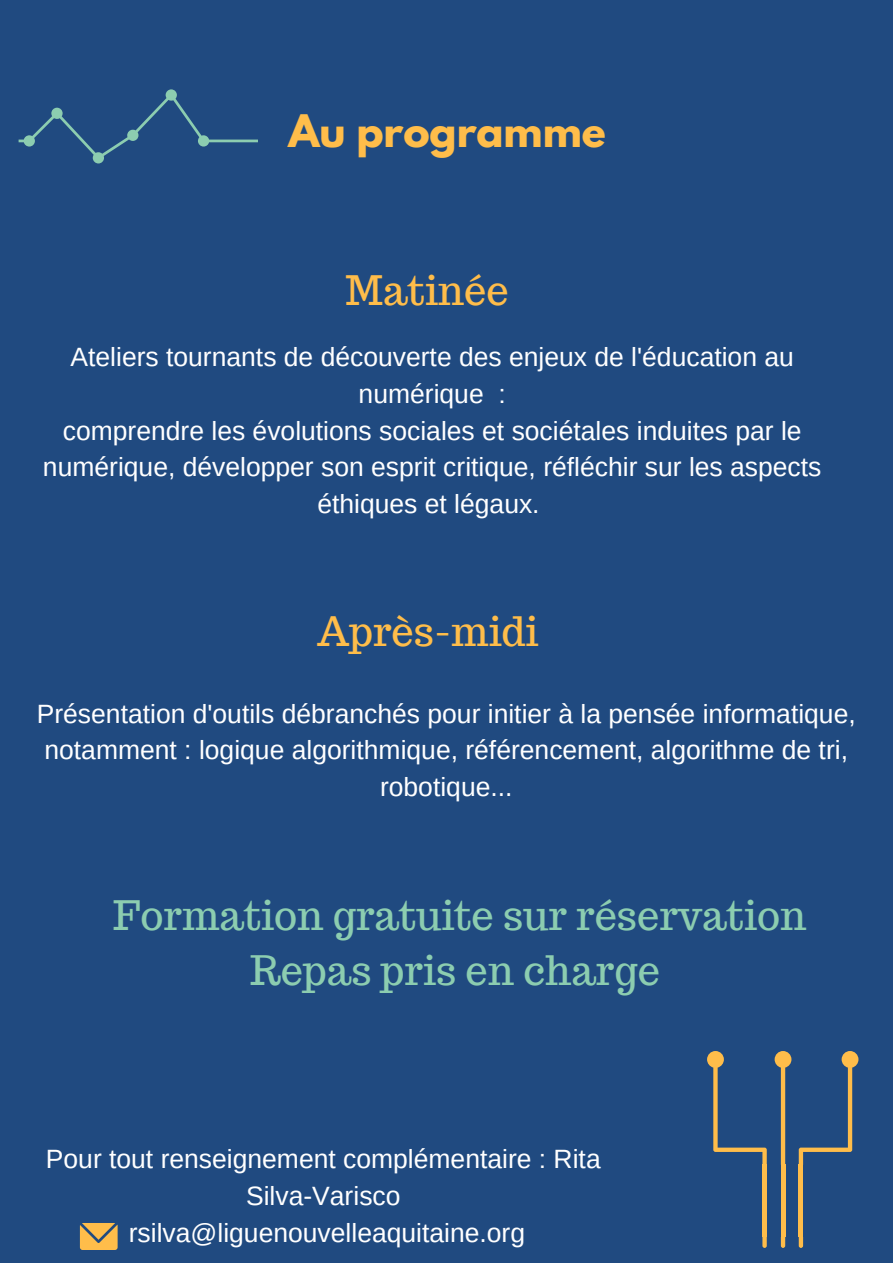
<style>
.page{position:relative;width:893px;height:1263px;background:#204a80}
.page>*{position:absolute;margin:0;border:0;box-sizing:border-box;transform-origin:0 0}
.t1{font:39.75px/55.1px "Trocchi";color:#8ccdb0;text-align:center}
.t2{font:39.75px "Trocchi";color:#ffbd4a}
.t3{font:700 39.75px "League Spartan";color:#ffbd4a}
.t4{font:26.47px/36.6px "Arimo";color:#fff;text-align:center}
</style>
<div class="page">
<svg style="left:19px;top:89px;width:239px;height:74px"></svg>
<svg style="left:781px;top:1237px;width:4px;height:11px"></svg>
<svg style="left:799px;top:1237px;width:4px;height:11px"></svg>
<svg style="left:762px;top:1237px;width:5px;height:11px"></svg>
<hr style="left:781px;top:1164px;width:4px;height:73px;background:#ffbd4a">
<hr style="left:799px;top:1164px;width:4px;height:73px;background:#ffbd4a">
<div style="left:762px;top:1164px;width:5px;height:73px;background:#ffbd4a"></div>
<svg style="left:775px;top:1051px;width:16px;height:114px"></svg>
<svg style="left:799px;top:1051px;width:59px;height:114px"></svg>
<svg style="left:707px;top:1051px;width:60px;height:113px"></svg>
<svg style="left:80px;top:1223px;width:38px;height:27px"></svg>
<h1 class="t3" style="left:288px;top:112px;width:319px">Au programme</h1>
<h1 class="t2" style="left:346px;top:265px;width:165px">Matinée</h1>
<p class="t4" style="left:43px;top:339px;width:780px">Ateliers tournants de découverte des enjeux de l'éducation au numérique :<br>comprendre les évolutions sociales et sociétales induites par le numérique, développer son esprit critique, réfléchir sur les aspects éthiques et légaux.</p>
<h1 class="t2" style="left:317px;top:606px;width:223px">Après-midi</h1>
<p class="t4" style="left:37px;top:695px;width:820px">Présentation d'outils débranchés pour initier à la pensée informatique, notamment : logique algorithmique, référencement, algorithme de tri, robotique...</p>
<h1 class="t1" style="left:113px;top:887px;width:695px">Formation gratuite sur réservation<br>Repas pris en charge</h1>
<p class="t4" style="left:46px;top:1141px;width:556px">Pour tout renseignement complémentaire : Rita<br>Silva-Varisco rsilva@liguenouvelleaquitaine.org</p>
</div>
